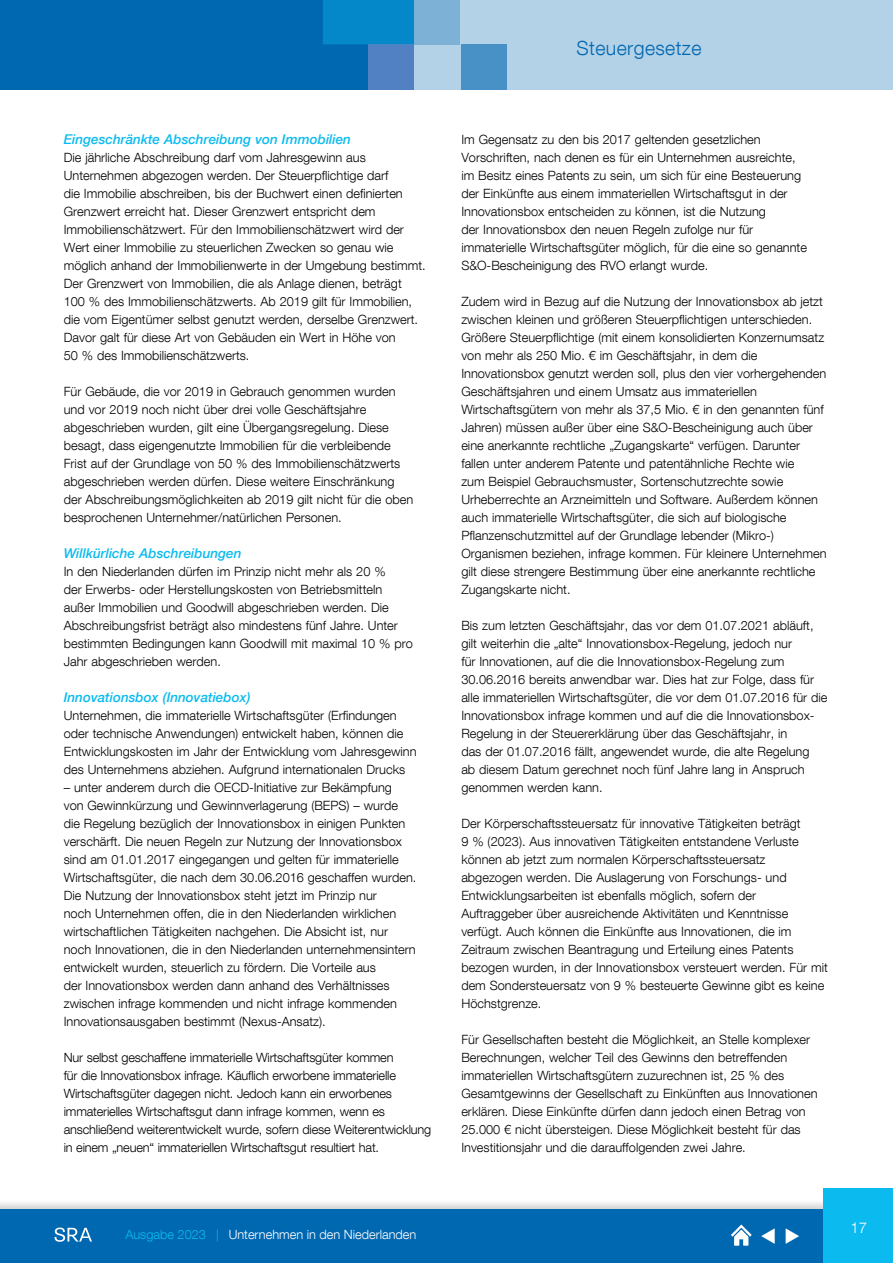
<style>
.page{position:relative;width:893px;height:1263px;background:#fff}
.page>*{position:absolute;margin:0;border:0;box-sizing:border-box;transform-origin:0 0}
.t1{font:300 19.5px "Helvetica Neue LT Com";letter-spacing:.02em;color:#0067b1}
.t2{font:300 15px "Helvetica Neue LT Com";color:#fff}
.t3{font:italic 500 13.5px "Helvetica Neue LT Com";color:#0bbbef}
.t4{font:300 12.75px/18px "Helvetica Neue LT Com";color:#000}
.t5{font:300 12.75px "Helvetica Neue LT Com";color:#fff}
.s1{color:#0bbbef}
.s2{font-size:12px;color:#0bbbef}
</style>
<div class="page">
<svg style="left:0;top:1203px;width:823px;height:6px;fill:#e2e2e2"></svg>
<div style="left:0;top:1209px;width:893px;height:54px;background:#0067b1"></div>
<div style="left:823px;top:1188px;width:70px;height:75px;background:#0bbbef"></div>
<svg style="left:55px;top:1227px;width:37px;height:15px"></svg>
<svg style="left:731px;top:1224px;width:21px;height:21px"></svg>
<div style="left:36px;top:0;width:857px;height:90px;background:#b3d1e7"></div>
<div style="left:0;top:0;width:414px;height:90px;background:#0067b1"></div>
<div style="left:414px;top:0;width:46px;height:44px;background:#7db1d6"></div>
<div style="left:368px;top:44px;width:46px;height:46px;background:#5181c2"></div>
<div style="left:461px;top:44px;width:46px;height:46px;background:#4791c6"></div>
<div style="left:323px;top:0;width:91px;height:44px;background:#0488c9"></div>
<p class="t3" style="left:64px;top:131px;width:289px">Eingeschränkte Abschreibung von Immobilien</p>
<p class="t4" style="left:64px;top:148px;width:363px">Die jährliche Abschreibung darf vom Jahresgewinn aus Unternehmen abgezogen werden. Der Steuerpflichtige darf<br>die Immobilie abschreiben, bis der Buchwert einen definierten Grenzwert erreicht hat. Dieser Grenzwert entspricht dem Immobilienschätzwert. Für den Immobilienschätzwert wird der Wert einer Immobilie zu steuerlichen Zwecken so genau wie möglich anhand der Immobilienwerte in der Umgebung bestimmt.<br>Der Grenzwert von Immobilien, die als Anlage dienen, beträgt 100 % des Immobilienschätzwerts. Ab 2019 gilt für Immobilien, die vom Eigentümer selbst genutzt werden, derselbe Grenzwert.<br>Davor galt für diese Art von Gebäuden ein Wert in Höhe von<br>50 % des Immobilienschätzwerts.</p>
<p class="t4" style="left:64px;top:382px;width:351px">Für Gebäude, die vor 2019 in Gebrauch genommen wurden und vor 2019 noch nicht über drei volle Geschäftsjahre abgeschrieben wurden, gilt eine Übergangsregelung. Diese besagt, dass eigengenutzte Immobilien für die verbleibende Frist auf der Grundlage von 50 % des Immobilienschätzwerts abgeschrieben werden dürfen. Diese weitere Einschränkung der Abschreibungsmöglichkeiten ab 2019 gilt nicht für die oben besprochenen Unternehmer/natürlichen Personen.</p>
<p class="t3" style="left:64px;top:545px;width:179px">Willkürliche Abschreibungen</p>
<p class="t4" style="left:64px;top:562px;width:351px">In den Niederlanden dürfen im Prinzip nicht mehr als 20 %<br>der Erwerbs- oder Herstellungskosten von Betriebsmitteln außer Immobilien und Goodwill abgeschrieben werden. Die Abschreibungsfrist beträgt also mindestens fünf Jahre. Unter bestimmten Bedingungen kann Goodwill mit maximal 10 % pro Jahr abgeschrieben werden.</p>
<p class="t3" style="left:64px;top:689px;width:188px">Innovationsbox (Innovatiebox)</p>
<p class="t4" style="left:64px;top:706px;width:354px">Unternehmen, die immaterielle Wirtschaftsgüter (Erfindungen oder technische Anwendungen) entwickelt haben, können die Entwicklungskosten im Jahr der Entwicklung vom Jahresgewinn des Unternehmens abziehen. Aufgrund internationalen Drucks</p>
<p class="t4" style="left:64px;top:778px;width:354px">– unter anderem durch die OECD-Initiative zur Bekämpfung<br>von Gewinnkürzung und Gewinnverlagerung (BEPS) – wurde die Regelung bezüglich der Innovationsbox in einigen Punkten verschärft. Die neuen Regeln zur Nutzung der Innovationsbox sind am 01.01.2017 eingegangen und gelten für immaterielle Wirtschaftsgüter, die nach dem 30.06.2016 geschaffen wurden.<br>Die Nutzung der Innovationsbox steht jetzt im Prinzip nur<br>noch Unternehmen offen, die in den Niederlanden wirklichen wirtschaftlichen Tätigkeiten nachgehen. Die Absicht ist, nur noch Innovationen, die in den Niederlanden unternehmensintern entwickelt wurden, steuerlich zu fördern. Die Vorteile aus<br>der Innovationsbox werden dann anhand des Verhältnisses zwischen infrage kommenden und nicht infrage kommenden Innovationsausgaben bestimmt (Nexus-Ansatz).</p>
<p class="t4" style="left:64px;top:1048px;width:369px">Nur selbst geschaffene immaterielle Wirtschaftsgüter kommen<br>für die Innovationsbox infrage. Käuflich erworbene immaterielle Wirtschaftsgüter dagegen nicht. Jedoch kann ein erworbenes immaterielles Wirtschaftsgut dann infrage kommen, wenn es anschließend weiterentwickelt wurde, sofern diese Weiterentwicklung in einem „neuen“ immateriellen Wirtschaftsgut resultiert hat.</p>
<p class="t5" style="left:125px;top:1227px;width:292px"><span class="s1">Ausgabe 2023</span> <span class="s2">|</span> Unternehmen in den Niederlanden</p>
<h1 class="t1" style="left:576px;top:36px;width:126px">Steuergesetze</h1>
<p class="t4" style="left:461px;top:130px;width:347px">Im Gegensatz zu den bis 2017 geltenden gesetzlichen Vorschriften, nach denen es für ein Unternehmen ausreichte, im Besitz eines Patents zu sein, um sich für eine Besteuerung der Einkünfte aus einem immateriellen Wirtschaftsgut in der Innovationsbox entscheiden zu können, ist die Nutzung<br>der Innovationsbox den neuen Regeln zufolge nur für immaterielle Wirtschaftsgüter möglich, für die eine so genannte S&amp;O-Bescheinigung des RVO erlangt wurde.</p>
<p class="t4" style="left:461px;top:292px;width:367px">Zudem wird in Bezug auf die Nutzung der Innovationsbox ab jetzt zwischen kleinen und größeren Steuerpflichtigen unterschieden.<br>Größere Steuerpflichtige (mit einem konsolidierten Konzernumsatz von mehr als 250 Mio. € im Geschäftsjahr, in dem die Innovationsbox genutzt werden soll, plus den vier vorhergehenden Geschäftsjahren und einem Umsatz aus immateriellen Wirtschaftsgütern von mehr als 37,5 Mio. € in den genannten fünf Jahren) müssen außer über eine S&amp;O-Bescheinigung auch über eine anerkannte rechtliche „Zugangskarte“ verfügen. Darunter fallen unter anderem Patente und patentähnliche Rechte wie<br>zum Beispiel Gebrauchsmuster, Sortenschutzrechte sowie Urheberrechte an Arzneimitteln und Software. Außerdem können auch immaterielle Wirtschaftsgüter, die sich auf biologische Pflanzenschutzmittel auf der Grundlage lebender (Mikro-)<br>Organismen beziehen, infrage kommen. Für kleinere Unternehmen gilt diese strengere Bestimmung über eine anerkannte rechtliche Zugangskarte nicht.</p>
<p class="t4" style="left:461px;top:616px;width:368px">Bis zum letzten Geschäftsjahr, das vor dem 01.07.2021 abläuft, gilt weiterhin die „alte“ Innovationsbox-Regelung, jedoch nur<br>für Innovationen, auf die die Innovationsbox-Regelung zum 30.06.2016 bereits anwendbar war. Dies hat zur Folge, dass für alle immateriellen Wirtschaftsgüter, die vor dem 01.07.2016 für die Innovationsbox infrage kommen und auf die die Innovationsbox-Regelung in der Steuererklärung über das Geschäftsjahr, in<br>das der 01.07.2016 fällt, angewendet wurde, die alte Regelung<br>ab diesem Datum gerechnet noch fünf Jahre lang in Anspruch genommen werden kann.</p>
<p class="t4" style="left:461px;top:814px;width:368px">Der Körperschaftssteuersatz für innovative Tätigkeiten beträgt<br>9 % (2023). Aus innovativen Tätigkeiten entstandene Verluste können ab jetzt zum normalen Körperschaftssteuersatz abgezogen werden. Die Auslagerung von Forschungs- und Entwicklungsarbeiten ist ebenfalls möglich, sofern der Auftraggeber über ausreichende Aktivitäten und Kenntnisse verfügt. Auch können die Einkünfte aus Innovationen, die im Zeitraum zwischen Beantragung und Erteilung eines Patents bezogen wurden, in der Innovationsbox versteuert werden. Für mit dem Sondersteuersatz von 9 % besteuerte Gewinne gibt es keine Höchstgrenze.</p>
<p class="t4" style="left:461px;top:1030px;width:358px">Für Gesellschaften besteht die Möglichkeit, an Stelle komplexer Berechnungen, welcher Teil des Gewinns den betreffenden immateriellen Wirtschaftsgütern zuzurechnen ist, 25 % des Gesamtgewinns der Gesellschaft zu Einkünften aus Innovationen erklären. Diese Einkünfte dürfen dann jedoch einen Betrag von 25.000 € nicht übersteigen. Diese Möglichkeit besteht für das Investitionsjahr und die darauffolgenden zwei Jahre.</p>
<p class="t2" style="left:850px;top:1218px;width:18px">17</p>
</div>
